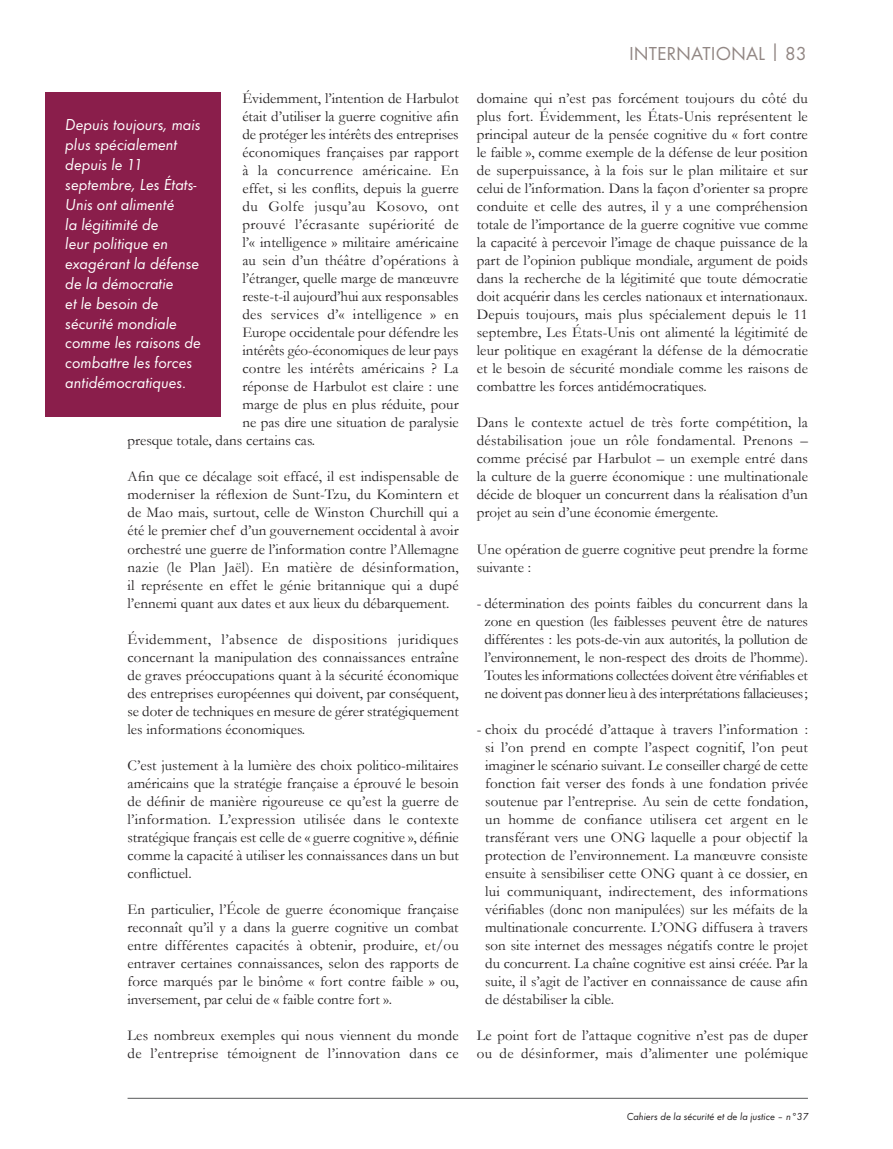
<style>
.page{position:relative;width:893px;height:1149px;background:#fff}
.page>*{position:absolute;margin:0;border:0;box-sizing:border-box;transform-origin:0 0}
.t1{font:19.5px "Function";color:#928784}
.t2{font:italic 16.5px/19.8px "Function";color:#fff}
.t3{font:15px/18px "Garamond";color:#231f20;text-align:justify}
.t4{font:15px "Garamond";letter-spacing:.025em;color:#231f20}
.t5{font:15px "Garamond";letter-spacing:.02em;color:#231f20}
.t6{font:15px "Garamond";letter-spacing:.03em;color:#231f20}
.t7{font:italic 10.5px "Function";color:#231f20}
.s1{font-family:"Gill Sans";font-weight:300;font-size:25.5px}
</style>
<div class="page">
<hr style="left:128px;top:1097px;width:680px;height:1px;background:#57585a">
<div style="left:46px;top:92px;width:175px;height:325px;background:#8a1e4b"></div>
<p class="t3" style="left:242px;top:89px;width:218px">Évidemment, l’intention de Harbulot</p>
<p class="t3" style="left:242px;top:107px;width:218px">était d’utiliser la guerre cognitive afin</p>
<p class="t3" style="left:242px;top:125px;width:218px">de protéger les intérêts des entreprises</p>
<p class="t3" style="left:242px;top:143px;width:218px">économiques françaises par rapport</p>
<p class="t4" style="left:242px;top:161px;width:218px">à la concurrence américaine. En</p>
<p class="t3" style="left:242px;top:179px;width:218px">effet, si les conflits, depuis la guerre</p>
<p class="t6" style="left:242px;top:197px;width:218px">du Golfe jusqu’au Kosovo, ont</p>
<p class="t4" style="left:242px;top:215px;width:218px">prouvé l’écrasante supériorité de</p>
<p class="t3" style="left:242px;top:233px;width:218px">l’« intelligence » militaire américaine</p>
<p class="t3" style="left:242px;top:251px;width:218px">au sein d’un théâtre d’opérations à</p>
<p class="t3" style="left:242px;top:269px;width:218px">l’étranger, quelle marge de manœuvre</p>
<p class="t3" style="left:242px;top:287px;width:218px">reste-t-il aujourd’hui aux responsables</p>
<p class="t5" style="left:242px;top:305px;width:218px">des services d’« intelligence » en</p>
<p class="t3" style="left:242px;top:323px;width:218px">Europe occidentale pour défendre les</p>
<p class="t3" style="left:242px;top:341px;width:218px">intérêts géo-économiques de leur pays</p>
<p class="t3" style="left:242px;top:359px;width:218px">contre les intérêts américains ? La</p>
<p class="t3" style="left:242px;top:377px;width:218px">réponse de Harbulot est claire : une</p>
<p class="t3" style="left:242px;top:395px;width:218px">marge de plus en plus réduite, pour</p>
<p class="t3" style="left:242px;top:413px;width:218px">ne pas dire une situation de paralysie</p>
<p class="t3" style="left:128px;top:431px;width:189px">presque totale, dans certains cas.</p>
<p class="t3" style="left:128px;top:467px;width:333px">Afin que ce décalage soit effacé, il est indispensable de moderniser la réflexion de Sunt-Tzu, du Komintern et de Mao mais, surtout, celle de Winston Churchill qui a été le premier chef d’un gouvernement occidental à avoir orchestré une guerre de l’information contre l’Allemagne nazie (le Plan Jaël). En matière de désinformation, il représente en effet le génie britannique qui a dupé l’ennemi quant aux dates et aux lieux du débarquement.</p>
<p class="t3" style="left:128px;top:629px;width:333px">Évidemment, l’absence de dispositions juridiques concernant la manipulation des connaissances entraîne de graves préoccupations quant à la sécurité économique des entreprises européennes qui doivent, par conséquent, se doter de techniques en mesure de gérer stratégiquement les informations économiques.</p>
<p class="t3" style="left:128px;top:755px;width:333px">C’est justement à la lumière des choix politico-militaires américains que la stratégie française a éprouvé le besoin de définir de manière rigoureuse ce qu’est la guerre de l’information. L’expression utilisée dans le contexte stratégique français est celle de « guerre cognitive », définie comme la capacité à utiliser les connaissances dans un but conflictuel.</p>
<p class="t3" style="left:128px;top:899px;width:333px">En particulier, l’École de guerre économique française reconnaît qu’il y a dans la guerre cognitive un combat entre différentes capacités à obtenir, produire, et/ou entraver certaines connaissances, selon des rapports de force marqués par le binôme « fort contre faible » ou, inversement, par celui de « faible contre fort ».</p>
<p class="t3" style="left:128px;top:1025px;width:333px">Les nombreux exemples qui nous viennent du monde de l’entreprise témoignent de l’innovation dans ce</p>
<p class="t2" style="left:65px;top:115px;width:137px">Depuis toujours, mais plus spécialement depuis le 11 septembre, Les États-<br>Unis ont alimenté<br>la légitimité de<br>leur politique en exagérant la défense de la démocratie<br>et le besoin de sécurité mondiale comme les raisons de combattre les forces antidémocratiques.</p>
<h1 class="t1" style="left:629px;top:42px;width:12px">INTERNATIONAL</h1>
<h1 class="t1" style="left:772px;top:42px;width:36px"><span class="s1">I</span> 83</h1>
<p class="t3" style="left:477px;top:89px;width:333px">domaine qui n’est pas forcément toujours du côté du plus fort. Évidemment, les États-Unis représentent le principal auteur de la pensée cognitive du « fort contre le faible », comme exemple de la défense de leur position de superpuissance, à la fois sur le plan militaire et sur celui de l’information. Dans la façon d’orienter sa propre conduite et celle des autres, il y a une compréhension totale de l’importance de la guerre cognitive vue comme la capacité à percevoir l’image de chaque puissance de la part de l’opinion publique mondiale, argument de poids dans la recherche de la légitimité que toute démocratie doit acquérir dans les cercles nationaux et internationaux.<br>Depuis toujours, mais plus spécialement depuis le 11 septembre, Les États-Unis ont alimenté la légitimité de leur politique en exagérant la défense de la démocratie et le besoin de sécurité mondiale comme les raisons de combattre les forces antidémocratiques.</p>
<p class="t3" style="left:477px;top:413px;width:333px">Dans le contexte actuel de très forte compétition, la déstabilisation joue un rôle fondamental. Prenons – comme précisé par Harbulot – un exemple entré dans la culture de la guerre économique : une multinationale décide de bloquer un concurrent dans la réalisation d’un projet au sein d’une économie émergente.</p>
<p class="t3" style="left:477px;top:539px;width:333px">Une opération de guerre cognitive peut prendre la forme suivante :</p>
<p class="t3" style="left:477px;top:593px;width:333px;text-align:center">- détermination des points faibles du concurrent dans la zone en question (les faiblesses peuvent être de natures différentes : les pots-de-vin aux autorités, la pollution de l’environnement, le non-respect des droits de l’homme).<br>Toutes les informations collectées doivent être vérifiables et ne doivent pas donner lieu à des interprétations fallacieuses;</p>
<p class="t3" style="left:485px;top:719px;width:324px;text-indent:-8px">- choix du procédé d’attaque à travers l’information : si l’on prend en compte l’aspect cognitif, l’on peut imaginer le scénario suivant. Le conseiller chargé de cette fonction fait verser des fonds à une fondation privée soutenue par l’entreprise. Au sein de cette fondation, un homme de confiance utilisera cet argent en le transférant vers une ONG laquelle a pour objectif la protection de l’environnement. La manœuvre consiste ensuite à sensibiliser cette ONG quant à ce dossier, en lui communiquant, indirectement, des informations vérifiables (donc non manipulées) sur les méfaits de la multinationale concurrente. L’ONG diffusera à travers son site internet des messages négatifs contre le projet du concurrent. La chaîne cognitive est ainsi créée. Par la suite, il s’agit de l’activer en connaissance de cause afin de déstabiliser la cible.</p>
<p class="t3" style="left:477px;top:1025px;width:333px">Le point fort de l’attaque cognitive n’est pas de duper ou de désinformer, mais d’alimenter une polémique</p>
<p class="t7" style="left:627px;top:1110px;width:184px">Cahiers de la sécurité et de la justice – n°37</p>
</div>
